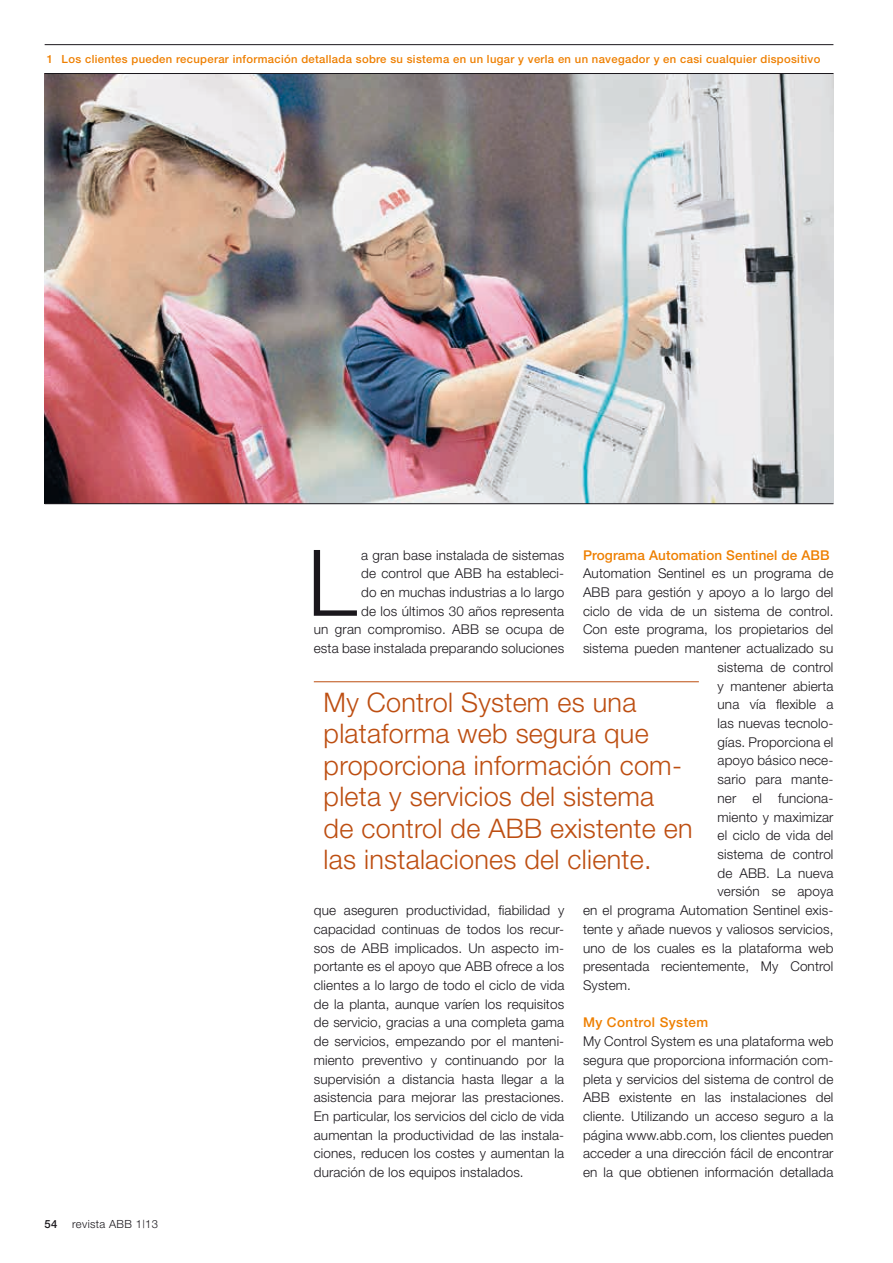
<style>
.page{position:relative;width:893px;height:1263px;background:#fff}
.page>*{position:absolute;margin:0;border:0;box-sizing:border-box;transform-origin:0 0}
.t1{font:300 92.1px "Helvetica Neue";color:#1a171c}
.t2{font:300 27px/31.5px "Helvetica Neue";letter-spacing:.01em;color:#bd4e11}
.t3{font:300 13.5px/18.8px "Helvetica Neue";letter-spacing:.01em;color:#1a171c;text-align:justify}
.t4{font:500 13.5px "Helvetica Neue";letter-spacing:.01em;color:#ee7f00}
.t5{font:500 13.5px "Helvetica Neue";letter-spacing:.03em;color:#ee7f00}
.t6{font:500 11.25px "Helvetica Neue";letter-spacing:.03em;color:#ee7f00}
.t7{font:300 11.25px "Helvetica Neue";letter-spacing:.03em;color:#1a171c}
.t8{font:500 11.25px "Helvetica Neue";color:#1a171c}
</style>
<div class="page">
<img style="left:45px;top:74px;width:788px;height:429px">
<hr style="left:45px;top:44px;width:788px;height:1px;background:#1a171c">
<hr style="left:45px;top:73px;width:788px;height:1px;background:#1a171c">
<hr style="left:45px;top:503px;width:788px;height:1px;background:#1a171c">
<hr style="left:314px;top:681px;width:385px;height:1px;background:#bd4e11">
<p class="t6" style="left:47px;top:52px;width:775px">1 Los clientes pueden recuperar información detallada sobre su sistema en un lugar y verla en un navegador y en casi cualquier dispositivo</p>
<p class="t8" style="left:45px;top:1217px;width:14px">54</p>
<p class="t7" style="left:72px;top:1217px;width:87px">revista ABB 1|13</p>
<p class="t4" style="left:583px;top:547px;width:248px">Programa Automation Sentinel de ABB</p>
<p class="t3" style="left:583px;top:564px;width:252px">Automation Sentinel es un programa de</p>
<p class="t3" style="left:583px;top:583px;width:252px">ABB para gestión y apoyo a lo largo del</p>
<p class="t3" style="left:583px;top:601px;width:252px">ciclo de vida de un sistema de control.</p>
<p class="t3" style="left:583px;top:620px;width:252px">Con este programa, los propietarios del</p>
<p class="t3" style="left:583px;top:639px;width:252px">sistema pueden mantener actualizado su</p>
<p class="t3" style="left:718px;top:657px;width:117px">sistema de control</p>
<p class="t3" style="left:718px;top:676px;width:117px">y mantener abierta</p>
<p class="t3" style="left:718px;top:695px;width:117px">una vía flexible a</p>
<p class="t3" style="left:718px;top:713px;width:117px">las nuevas tecnolo-</p>
<p class="t3" style="left:718px;top:732px;width:117px">gías. Proporciona el</p>
<p class="t3" style="left:718px;top:751px;width:117px">apoyo básico nece-</p>
<p class="t3" style="left:718px;top:770px;width:117px">sario para mante-</p>
<p class="t3" style="left:718px;top:788px;width:117px">ner el funciona-</p>
<p class="t3" style="left:718px;top:807px;width:117px">miento y maximizar</p>
<p class="t3" style="left:718px;top:826px;width:117px">el ciclo de vida del</p>
<p class="t3" style="left:718px;top:844px;width:117px">sistema de control</p>
<p class="t3" style="left:718px;top:863px;width:117px">de ABB. La nueva</p>
<p class="t3" style="left:718px;top:882px;width:117px">versión se apoya</p>
<p class="t3" style="left:583px;top:901px;width:252px">en el programa Automation Sentinel exis-</p>
<p class="t3" style="left:583px;top:919px;width:252px">tente y añade nuevos y valiosos servicios,</p>
<p class="t3" style="left:583px;top:938px;width:252px">uno de los cuales es la plataforma web</p>
<p class="t3" style="left:583px;top:957px;width:252px">presentada recientemente, My Control</p>
<p class="t3" style="left:583px;top:975px;width:50px">System.</p>
<p class="t5" style="left:583px;top:1014px;width:127px">My Control System</p>
<p class="t3" style="left:583px;top:1032px;width:252px">My Control System es una plataforma web segura que proporciona información com&shy;pleta y servicios del sistema de control de ABB existente en las instalaciones del cliente. Utilizando un acceso seguro a la página www.abb.com, los clientes pueden acceder a una dirección fácil de encontrar en la que obtienen información detallada</p>
<h1 class="t1" style="left:307px;top:527px;width:51px">L</h1>
<p class="t3" style="left:314px;top:545px;width:252px;text-align:right">a gran base instalada de sistemas<br>de control que ABB ha estableci-<br>do en muchas industrias a lo largo<br>de los últimos 30 años representa<br>un gran compromiso. ABB se ocupa de esta base instalada preparando soluciones</p>
<h2 class="t2" style="left:324px;top:686px;width:370px">My Control System es una plataforma web segura que proporciona información com&shy;pleta y servicios del sistema<br>de control de ABB existente en las instalaciones del cliente.</h2>
<p class="t3" style="left:314px;top:901px;width:252px">que aseguren productividad, fiabilidad y capacidad continuas de todos los recur&shy;sos de ABB implicados. Un aspecto im&shy;portante es el apoyo que ABB ofrece a los clientes a lo largo de todo el ciclo de vida de la planta, aunque varíen los requisitos de servicio, gracias a una completa gama de servicios, empezando por el manteni&shy;miento preventivo y continuando por la supervisión a distancia hasta llegar a la asistencia para mejorar las prestaciones.<br>En particular, los servicios del ciclo de vida aumentan la productividad de las instala&shy;ciones, reducen los costes y aumentan la duración de los equipos instalados.</p>
</div>
